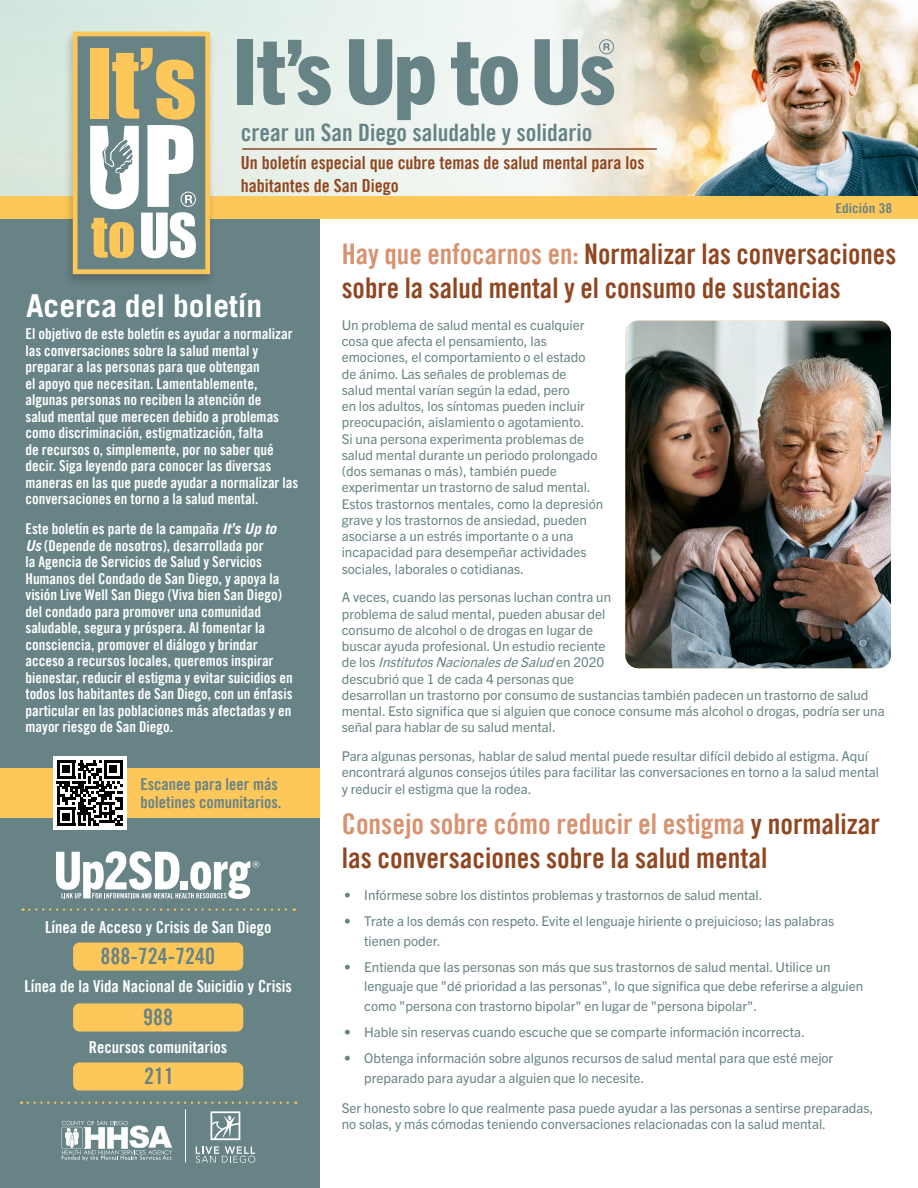
<style>
.page{position:relative;width:918px;height:1188px;background:#fff}
.page>*{position:absolute;margin:0;border:0;box-sizing:border-box;transform-origin:0 0}
.t1{font:700 31.5px "Trade Gothic LT Std";color:#fff}
.t2{font:28.5px/34.3px "Trade Gothic LT Bold Cond Twenty";color:#904721}
.t3{font:24px "Trade Gothic LT Bold Cond Twenty";color:#678385}
.t4{font:22.5px "Trade Gothic LT Bold Cond Twenty";color:#678385}
.t5{font:18px/22.5px "Trade Gothic LT Bold Cond Twenty";color:#904720}
.t6{font:16.5px "Trade Gothic LT Bold Cond Twenty";color:#fff}
.t7{font:16.5px/18px "Trade Gothic LT Bold Cond Twenty";color:#678385}
.Lead_Story_Text{font:15px/16.5px "Trade Gothic LT Bold Cond Twenty";color:#fff}
.Paragraph_Style_1{font:13.5px/16.2px "Trade Gothic Next LT Pro";color:#678385}
.t8{font:13.5px "Trade Gothic LT Bold Cond Twenty";color:#678385;scale:1.11 1}
.s1{font-family:"Trade Gothic LT Std";font-weight:700;font-style:italic}
.s2{color:#d7926f}
.s3{font-style:italic}
</style>
<div class="page">
<div style="left:0;top:219px;width:320px;height:969px;background:#678385"></div>
<div style="left:0;top:768px;width:320px;height:50px;background:#fec75a"></div>
<img style="left:733px;top:0;width:185px;height:196px">
<img style="left:0;top:0;width:733px;height:196px">
<div style="left:0;top:196px;width:918px;height:23px;background:#fec75a"></div>
<hr style="left:242px;top:148px;width:415px;height:2px;background:#904720">
<div style="left:238px;top:39px;width:15px;height:65px;background:#678385"></div>
<svg style="left:257px;top:40px;width:74px;height:65px;background:#a5b9b7"></svg>
<svg style="left:349px;top:39px;width:86px;height:81px;background:#a5b8b7"></svg>
<svg style="left:535px;top:39px;width:79px;height:66px;background:#9daead"></svg>
<svg style="left:451px;top:42px;width:67px;height:64px"></svg>
<svg style="left:28px;top:1102px;width:268px;height:2px"></svg>
<svg style="left:23px;top:908px;width:272px;height:3px"></svg>
<svg style="left:56px;top:851px;width:203px;height:48px"></svg>
<svg style="left:61px;top:1121px;width:111px;height:40px"></svg>
<hr style="left:185px;top:1109px;width:1px;height:54px;background:#fff">
<svg style="left:196px;top:1146px;width:59px;height:17px"></svg>
<svg style="left:211px;top:1111px;width:29px;height:29px"></svg>
<div style="left:73px;top:943px;width:170px;height:28px;background:#fec75a;border-radius:6px"></div>
<div style="left:73px;top:1003px;width:170px;height:29px;background:#fec75a;border-radius:6px"></div>
<div style="left:73px;top:1062px;width:170px;height:29px;background:#fec75a;border-radius:6px"></div>
<div style="left:53px;top:756px;width:74px;height:74px;background:#fff"></div>
<svg style="left:57px;top:760px;width:66px;height:66px"></svg>
<hr style="left:57px;top:823px;width:18px;height:3px;background:#000">
<div style="left:62px;top:813px;width:8px;height:7px;background:#000"></div>
<div style="left:64px;top:30px;width:153px;height:258px;background:#231f20;opacity:.25"></div>
<svg style="left:73px;top:32px;width:137px;height:242px"></svg>
<img style="left:625px;top:321px;width:266px;height:347px">
<p class="t3" style="left:241px;top:117px;width:353px">crear un San Diego saludable y solidario</p>
<p class="t5" style="left:241px;top:151px;width:405px">Un boletín especial que cubre temas de salud mental para los habitantes de San Diego</p>
<p class="t8" style="left:836px;top:200px;width:52px">Edición 38</p>
<p class="t1" style="left:26px;top:287px;width:238px">Acerca del boletín</p>
<p class="Lead_Story_Text" style="left:26px;top:325px;width:274px">El objetivo de este boletín es ayudar a normalizar las conversaciones sobre la salud mental y preparar a las personas para que obtengan<br>el apoyo que necesitan. Lamentablemente, algunas personas no reciben la atención de<br>salud mental que merecen debido a problemas como discriminación, estigmatización, falta<br>de recursos o, simplemente, por no saber qué decir. Siga leyendo para conocer las diversas maneras en las que puede ayudar a normalizar las conversaciones en torno a la salud mental.</p>
<p class="Lead_Story_Text" style="left:26px;top:520px;width:269px">Este boletín es parte de la campaña <span class="s1">It’s Up to Us</span> (Depende de nosotros), desarrollada por<br>la Agencia de Servicios de Salud y Servicios Humanos del Condado de San Diego, y apoya la visión Live Well San Diego (Viva bien San Diego) del condado para promover una comunidad saludable, segura y próspera. Al fomentar la consciencia, promover el diálogo y brindar acceso a recursos locales, queremos inspirar bienestar, reducir el estigma y evitar suicidios en todos los habitantes de San Diego, con un énfasis particular en las poblaciones más afectadas y en mayor riesgo de San Diego.</p>
<p class="t7" style="left:140px;top:775px;width:143px">Escanee para leer más boletines comunitarios.</p>
<p class="t6" style="left:45px;top:917px;width:228px">Línea de Acceso y Crisis de San Diego</p>
<p class="t4" style="left:100px;top:942px;width:116px">888-724-7240</p>
<p class="t6" style="left:24px;top:976px;width:269px">Línea de la Vida Nacional de Suicidio y Crisis</p>
<p class="t4" style="left:143px;top:1003px;width:31px">988</p>
<p class="t6" style="left:89px;top:1037px;width:140px">Recursos comunitarios</p>
<p class="t4" style="left:144px;top:1062px;width:31px">211</p>
<p class="t2" style="left:342px;top:236px;width:556px"><span class="s2">Hay que enfocarnos en:</span> Normalizar las conversaciones sobre la salud mental y el consumo de sustancias</p>
<p class="Paragraph_Style_1" style="left:342px;top:316px;width:263px">Un problema de salud mental es cualquier cosa que afecta el pensamiento, las emociones, el comportamiento o el estado de ánimo. Las señales de problemas de<br>salud mental varían según la edad, pero<br>en los adultos, los síntomas pueden incluir preocupación, aislamiento o agotamiento.<br>Si una persona experimenta problemas de salud mental durante un periodo prolongado (dos semanas o más), también puede experimentar un trastorno de salud mental.<br>Estos trastornos mentales, como la depresión grave y los trastornos de ansiedad, pueden asociarse a un estrés importante o a una incapacidad para desempeñar actividades sociales, laborales o cotidianas.</p>
<p class="Paragraph_Style_1" style="left:342px;top:588px;width:544px">A veces, cuando las personas luchan contra un<br>problema de salud mental, pueden abusar del<br>consumo de alcohol o de drogas en lugar de<br>buscar ayuda profesional. Un estudio reciente<br>d e l o s <span class="s3">InstitutosNacionalesdeSalud</span>e n 2 0 2 0<br>descubrió que 1 de cada 4 personas que<br>desarrollan un trastorno por consumo de sustancias también padecen un trastorno de salud mental. Esto significa que si alguien que conoce consume más alcohol o drogas, podría ser una señal para hablar de su salud mental.</p>
<p class="Paragraph_Style_1" style="left:342px;top:747px;width:539px">Para algunas personas, hablar de salud mental puede resultar difícil debido al estigma. Aquí encontrará algunos consejos útiles para facilitar las conversaciones en torno a la salud mental y reducir el estigma que la rodea.</p>
<p class="t2" style="left:342px;top:806px;width:540px"><span class="s2">Consejo sobre cómo reducir el estigma</span> y normalizar las conversaciones sobre la salud mental</p>
<p class="Paragraph_Style_1" style="left:344px;top:886px;width:420px">• Infórmese sobre los distintos problemas y trastornos de salud mental.</p>
<p class="Paragraph_Style_1" style="left:364px;top:911px;width:471px;line-height:19.5px;text-indent:-20px">• Trate a los demás con respeto. Evite el lenguaje hiriente o prejuicioso; las palabras tienen poder.</p>
<p class="Paragraph_Style_1" style="left:364px;top:956px;width:500px;line-height:19.5px;text-indent:-20px">• Entienda que las personas son más que sus trastornos de salud mental. Utilice un lenguaje que "dé prioridad a las personas", lo que significa que debe referirse a alguien como "persona con trastorno bipolar" en lugar de "persona bipolar".</p>
<p class="Paragraph_Style_1" style="left:344px;top:1023px;width:462px">• Hable sin reservas cuando escuche que se comparte información incorrecta.</p>
<p class="Paragraph_Style_1" style="left:364px;top:1048px;width:471px;line-height:19.5px;text-indent:-20px">• Obtenga información sobre algunos recursos de salud mental para que esté mejor preparado para ayudar a alguien que lo necesite.</p>
<p class="Paragraph_Style_1" style="left:342px;top:1099px;width:533px">Ser honesto sobre lo que realmente pasa puede ayudar a las personas a sentirse preparadas, no solas, y más cómodas teniendo conversaciones relacionadas con la salud mental.</p>
</div>
